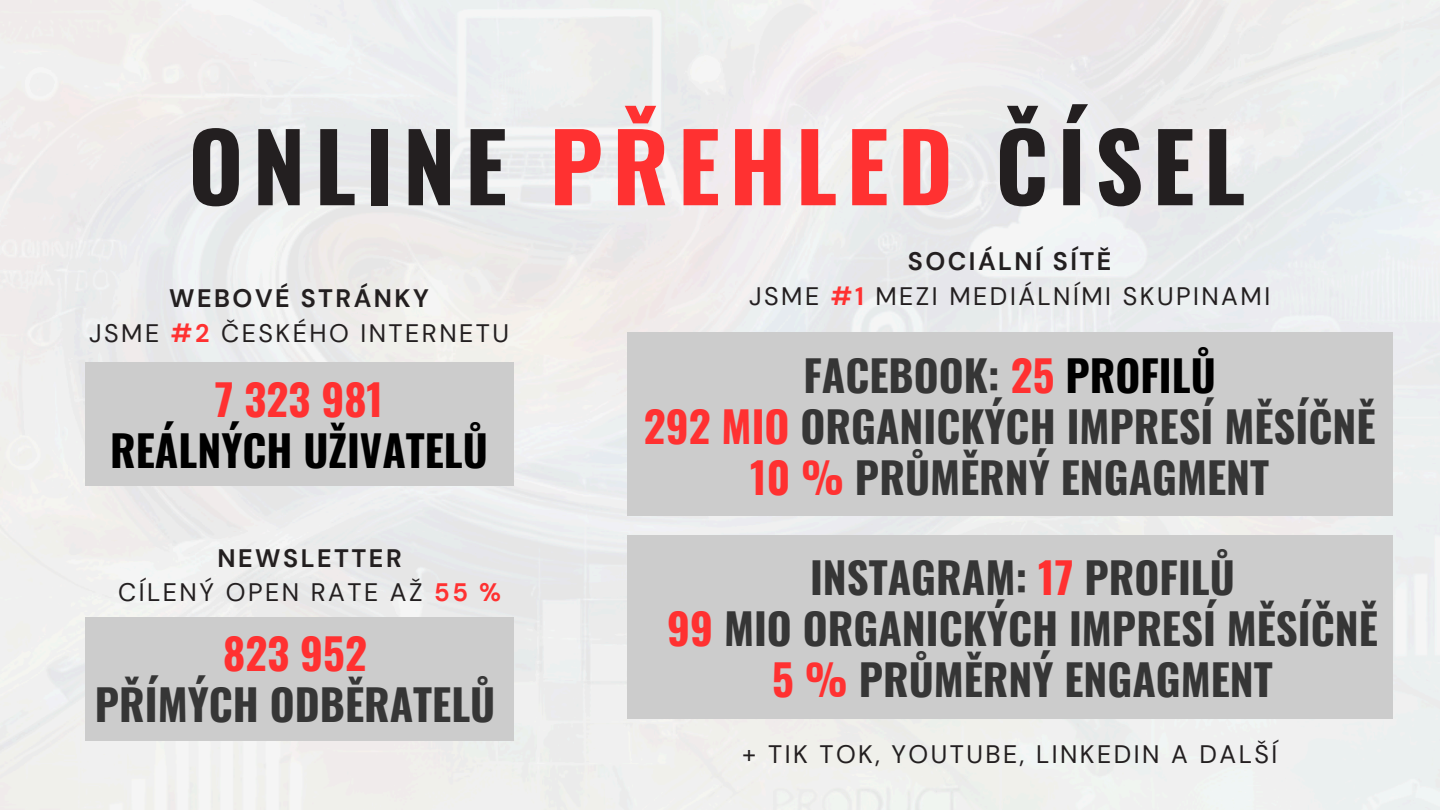
<style>
.page{position:relative;width:1440px;height:810px;background:#fff}
.page>*{position:absolute;margin:0;border:0;box-sizing:border-box;transform-origin:0 0}
.t1{font:700 94px "Oswald";letter-spacing:.1em;color:#231f20}
.t2{font:700 42.7px/51px "Oswald";color:#363636;text-align:center}
.t3{font:700 42.7px/51px "Oswald";color:#000;text-align:center}
.t4{font:25.2px "DM Sans";letter-spacing:.1em;color:#231f20}
.t5{font:700 25.2px "DM Sans";letter-spacing:.1em;color:#231f20}
.s1{color:#ff3131}
.s2{font-weight:700;color:#ff3131}
.s3{color:#000}
</style>
<div class="page">
<div style="left:85px;top:362px;width:428px;height:124px;background:#ccc"></div>
<div style="left:627px;top:333px;width:765px;height:183px;background:#ccc"></div>
<div style="left:627px;top:536px;width:765px;height:183px;background:#ccc"></div>
<div style="left:85px;top:617px;width:428px;height:124px;background:#ccc"></div>
<p class="t1" style="left:188px;top:93px;width:1059px">ONLINE <span class="s1">PŘEHLED</span> ČÍSEL</p>
<p class="t5" style="left:169px;top:282px;width:261px">WEBOVÉ STRÁNKY</p>
<p class="t4" style="left:89px;top:317px;width:421px">JSME <span class="s2">#2</span> ČESKÉHO INTERNETU</p>
<h1 class="t3" style="left:110px;top:373px;width:379px"><span class="s1">7 323 981<br></span>REÁLNÝCH UŽIVATELŮ</h1>
<p class="t5" style="left:218px;top:542px;width:186px">NEWSLETTER</p>
<h2 class="t4" style="left:118px;top:576px;width:384px">CÍLENÝ OPEN RATE AŽ <span class="s2">55 %</span></h2>
<h2 class="t2" style="left:95px;top:626px;width:402px"><span class="s1">823 952<br></span>PŘÍMÝCH ODBĚRATELŮ</h2>
<h2 class="t5" style="left:908px;top:245px;width:205px">SOCIÁLNÍ SÍTĚ</h2>
<p class="t4" style="left:749px;top:280px;width:523px">JSME <span class="s2">#1</span> MEZI MEDIÁLNÍMI SKUPINAMI</p>
<p class="t2" style="left:644px;top:349px;width:733px">FACEBOOK: <span class="s1">25</span> <span class="s3">PROFILŮ<br></span><span class="s1">292 MIO</span> ORGANICKÝCH IMPRESÍ MĚSÍČNĚ<br><span class="s1">10 %</span> PRŮMĚRNÝ ENGAGMENT</p>
<h2 class="t2" style="left:667px;top:550px;width:712px">INSTAGRAM: <span class="s1">17</span> PROFILŮ<br><span class="s1">99</span> MIO ORGANICKÝCH IMPRESÍ MĚSÍČNĚ<br><span class="s1">5 %</span> PRŮMĚRNÝ ENGAGMENT</h2>
<p class="t4" style="left:742px;top:738px;width:537px">+ TIK TOK, YOUTUBE, LINKEDIN A DALŠÍ</p>
</div>
